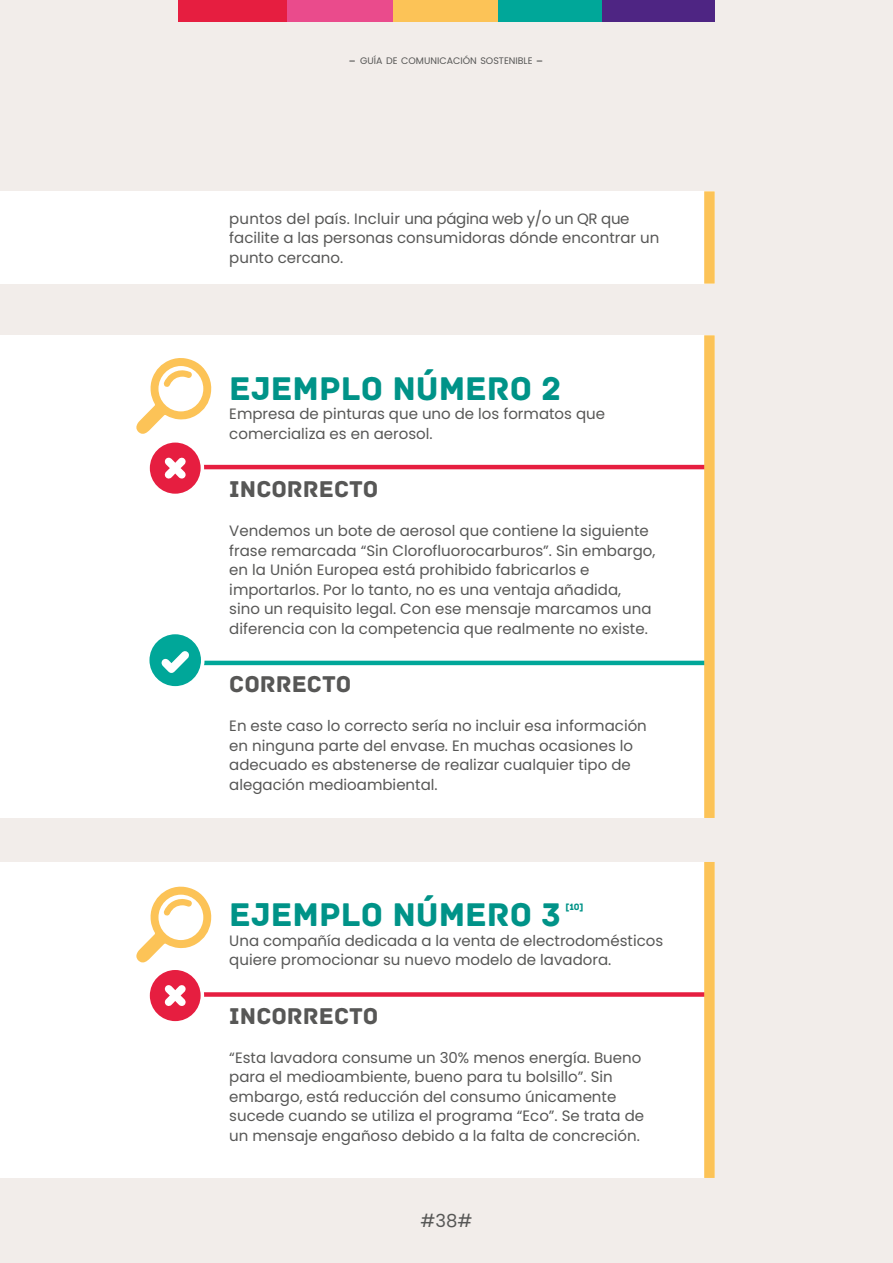
<style>
.page{position:relative;width:893px;height:1263px;background:#f2edea}
.page>*{position:absolute;margin:0;border:0;box-sizing:border-box;transform-origin:0 0}
.t1{font:34.5px "Archive";color:#009388}
.t2{font:24px "Archive";color:#575756}
.t3{font:18px "Poppins";color:#575756}
.t4{font:15px/19.5px "Poppins";color:#575756}
.t5{font:9.6px "Archive";color:#009388}
.t6{font:9.45px "Poppins";color:#575756}
.s1{font-size:13.5px}
.s2{color:#fff}
</style>
<div class="page">
<div style="left:602px;top:0;width:113px;height:21px;background:#4e2583"></div>
<div style="left:497px;top:0;width:105px;height:21px;background:#00a799"></div>
<div style="left:392px;top:0;width:106px;height:21px;background:#fcc357"></div>
<div style="left:287px;top:0;width:105px;height:21px;background:#ea4b8c"></div>
<div style="left:178px;top:0;width:109px;height:21px;background:#e61e40"></div>
<div style="left:0;top:191px;width:715px;height:93px;background:#fff"></div>
<div style="left:0;top:335px;width:715px;height:483px;background:#fff"></div>
<div style="left:0;top:862px;width:715px;height:316px;background:#fff"></div>
<div style="left:704px;top:191px;width:11px;height:93px;background:#fcc357"></div>
<hr style="left:148px;top:661px;width:561px;height:4px;background:#00a799">
<svg style="left:148px;top:634px;width:57px;height:53px"></svg>
<hr style="left:186px;top:465px;width:523px;height:4px;background:#e61e40">
<svg style="left:136px;top:358px;width:76px;height:136px"></svg>
<div style="left:186px;top:992px;width:523px;height:5px;background:#e61e40"></div>
<svg style="left:136px;top:886px;width:76px;height:136px"></svg>
<div style="left:704px;top:335px;width:11px;height:483px;background:#fcc357"></div>
<div style="left:704px;top:862px;width:11px;height:316px;background:#fcc357"></div>
<p class="t6" style="left:349px;top:55px;width:196px"><span class="s1">-</span> GUÍA DE COMUNICACIÓN SOSTENIBLE <span class="s1">-</span></p>
<p class="t4" style="left:229px;top:209px;width:432px">puntos del país. Incluir una página web y/o un QR que facilite a las personas consumidoras dónde encontrar un punto cercano.</p>
<p class="t1" style="left:229px;top:368px;width:343px">EJEMPLO NÚMERO 2<span class="s2">.</span></p>
<p class="t4" style="left:229px;top:404px;width:377px">Empresa de pinturas que uno de los formatos que comercializa es en aerosol.</p>
<p class="t2" style="left:229px;top:475px;width:158px">INCORRECTO<span class="s2">:</span></p>
<p class="t4" style="left:229px;top:521px;width:428px">Vendemos un bote de aerosol que contiene la siguiente frase remarcada “Sin Clorofluorocarburos”. Sin embargo, en la Unión Europea está prohibido fabricarlos e importarlos. Por lo tanto, no es una ventaja añadida, sino un requisito legal. Con ese mensaje marcamos una diferencia con la competencia que realmente no existe.</p>
<p class="t2" style="left:229px;top:670px;width:131px">CORRECTO<span class="s2">:</span></p>
<p class="t4" style="left:229px;top:716px;width:419px">En este caso lo correcto sería no incluir esa información en ninguna parte del envase. En muchas ocasiones lo adecuado es abstenerse de realizar cualquier tipo de alegación medioambiental.</p>
<p class="t1" style="left:229px;top:894px;width:333px">EJEMPLO NÚMERO 3</p>
<p class="t5" style="left:565px;top:901px;width:20px">[10]</p>
<p class="t4" style="left:229px;top:931px;width:435px">Una compañía dedicada a la venta de electrodomésticos quiere promocionar su nuevo modelo de lavadora.</p>
<p class="t2" style="left:229px;top:1001px;width:158px">INCORRECTO<span class="s2">:</span></p>
<p class="t4" style="left:229px;top:1048px;width:416px">“Esta lavadora consume un 30% menos energía. Bueno para el medioambiente, bueno para tu bolsillo”. Sin embargo, está reducción del consumo únicamente sucede cuando se utiliza el programa “Eco”. Se trata de un mensaje engañoso debido a la falta de concreción.</p>
<p class="t3" style="left:420px;top:1210px;width:54px">#38#</p>
</div>
